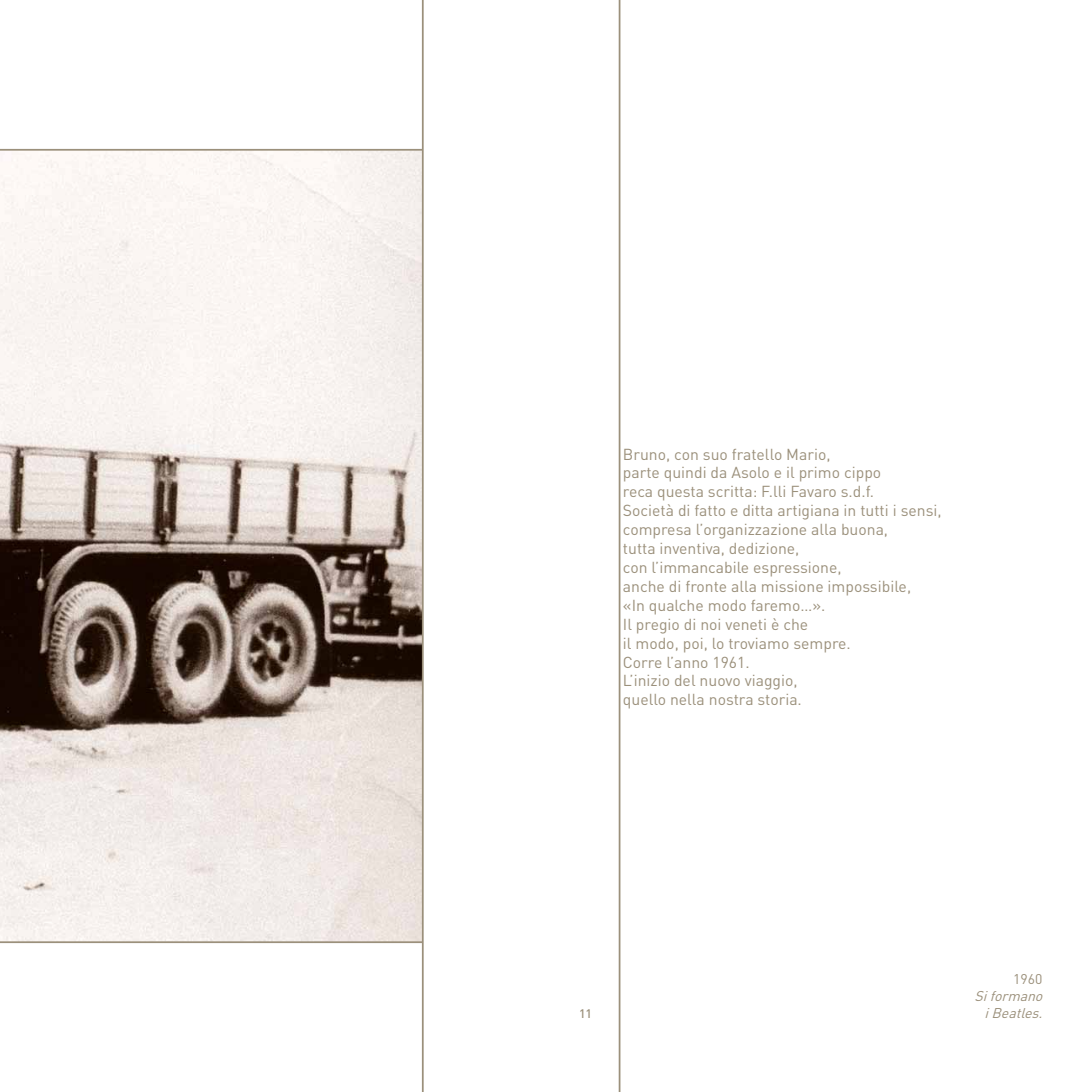
<style>
.page{position:relative;width:1092px;height:1092px;background:#fff}
.page>*{position:absolute;margin:0;border:0;box-sizing:border-box;transform-origin:0 0}
.t1{font:15.75px/18.9px "DIN";color:#9b907b}
.t2{font:italic 14px "DIN";color:#9b907b}
.t3{font:14px "DIN";color:#9b907b}
.t4{font:500 12.25px "DIN";color:#9b907b}
</style>
<div class="page">
<svg style="left:0;top:149px;width:421px;height:794px"></svg>
<svg style="left:421px;top:0;width:200px;height:1091px"></svg>
<p class="t1" style="left:623px;top:444px;width:320px">Bruno, con suo fratello Mario,<br>parte quindi da Asolo e il primo cippo<br>reca questa scritta: F.lli Favaro s.d.f.<br>Società di fatto e ditta artigiana in tutti i sensi, compresa l’organizzazione alla buona,<br>tutta inventiva, dedizione,<br>con l’immancabile espressione,<br>anche di fronte alla missione impossibile,<br>«In qualche modo faremo…».<br>Il pregio di noi veneti è che<br>il modo, poi, lo troviamo sempre.<br>Corre l’anno 1961.<br>L’inizio del nuovo viaggio,<br>quello nella nostra storia.</p>
<p class="t3" style="left:1013px;top:970px;width:31px">1960</p>
<p class="t2" style="left:974px;top:987px;width:74px">Siformano</p>
<p class="t4" style="left:579px;top:1005px;width:15px">11</p>
<p class="t2" style="left:984px;top:1003px;width:64px">iBeatles.</p>
</div>
